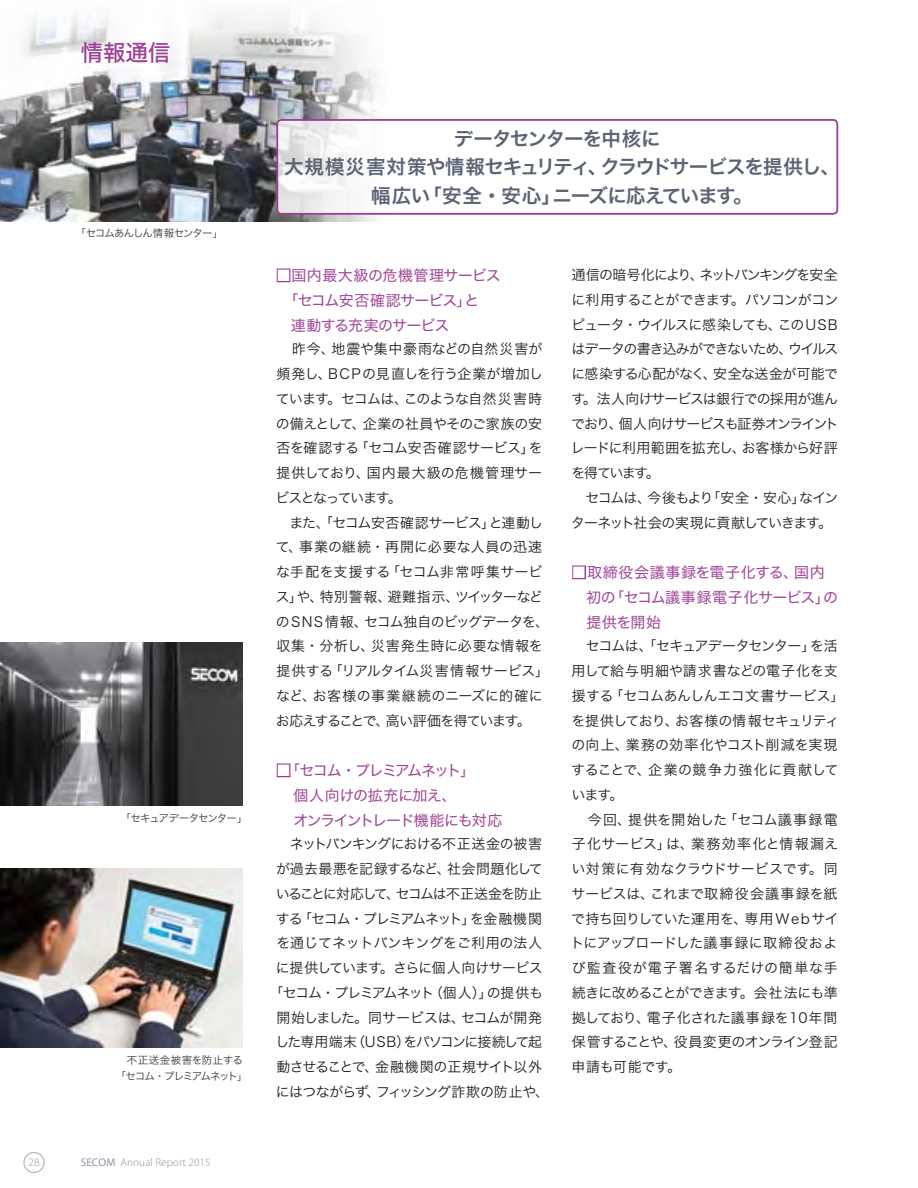
<style>
.page{position:relative;width:918px;height:1188px;background:#fff}
.page>*{position:absolute;margin:0;border:0;box-sizing:border-box;transform-origin:0 0}
.t1{font:22.5px "Hira Kaku Std W5";color:#9c3e92}
.t2{font:19.5px/28.5px "Hira Kaku Pro W6";letter-spacing:-.04em;color:#5b6474;text-align:center}
.t3{font:15px/24.8px "Hira Kaku Std W4";letter-spacing:-.075em;color:#a04897}
.t4{font:15px/24.8px "Hira Kaku Std W4";letter-spacing:.04em;color:#a04897}
.t5{font:15px "Hira Kaku Std W4";letter-spacing:-.045em;color:#a04897}
.t6{font:15px "Hira Kaku Std W4";letter-spacing:.03em;color:#a04897}
.t7{font:13.95px/24.8px "Hira Kaku Pro W3";letter-spacing:-.005em;color:#1f1e1d}
.t8{font:13.95px/24.8px "Hira Kaku Pro W3";letter-spacing:-.025em;color:#1f1e1d}
.t9{font:13.95px/24.8px "Hira Kaku Pro W3";letter-spacing:-.055em;color:#1f1e1d;text-align:center}
.t10{font:13.95px/24.8px "Hira Kaku Pro W3";letter-spacing:-.06em;color:#1f1e1d}
.t11{font:300 11.25px "Myriad Pro";letter-spacing:.005em;color:#8d94a2}
.t12{font:10.5px/15.8px "Hira Kaku Pro W3";letter-spacing:-.085em;color:#3e3a39}
.s1{font-weight:400}
.s2{color:#fff}
</style>
<div class="page">
<div style="left:23px;top:1152px;width:22px;height:21px;border:1px solid #b5b6b6;border-radius:50%"></div>
<img style="left:0;top:14px;width:380px;height:207px">
<div style="left:277px;top:269px;width:13px;height:13px;border:2px solid #9c3e92"></div>
<div style="left:277px;top:764px;width:13px;height:13px;border:2px solid #9c3e92"></div>
<div style="left:572px;top:566px;width:14px;height:13px;border:2px solid #9c3e92"></div>
<img style="left:0;top:642px;width:242px;height:164px">
<img style="left:0;top:869px;width:242px;height:178px">
<div style="left:277px;top:120px;width:560px;height:94px;background:#fff;border-radius:4px"></div>
<div style="left:276px;top:119px;width:562px;height:96px;border:2px solid #9c3e92;border-radius:4px"></div>
<p class="t1" style="left:81px;top:35px;width:91px">情報通信</p>
<p class="t12" style="left:76px;top:224px;width:149px">「セコムあんしん情報センター」</p>
<p class="t12" style="left:120px;top:809px;width:129px">「セキュアデータセンター」</p>
<p class="t12" style="left:115px;top:1052px;width:134px;text-indent:11px">不正送金被害を防止する「セコム・プレミアムネット」</p>
<p class="t11" style="left:29px;top:1156px;width:12px">28</p>
<p class="t11" style="left:81px;top:1156px;width:131px"><span class="s1">SECOM</span> Annual Report 2015</p>
<p class="t2" style="left:284px;top:123px;width:557px">データセンターを中核に<br>大規模災害対策や情報セキュリティ、クラウドサービスを提供し、幅広い「安全・安心」ニーズに応えています。</p>
<p class="t6" style="left:276px;top:264px;width:226px"><span class="s2">■</span>国内最大級の危機管理サービス</p>
<p class="t5" style="left:283px;top:289px;width:197px">「セコム安否確認サービス」と</p>
<p class="t5" style="left:291px;top:314px;width:160px">連動する充実のサービス</p>
<p class="t8" style="left:276px;top:336px;width:275px">　昨今、地震や集中豪雨などの自然災害が頻発し、BCPの見直しを行う企業が増加しています。セコムは、このような自然災害時の備えとして、企業の社員やそのご家族の安否を確認する「セコム安否確認サービス」を提供しており、国内最大級の危機管理サービスとなっています。<br>　また、「セコム安否確認サービス」と連動して、事業の継続・再開に必要な人員の迅速な手配を支援する「セコム非常呼集サービス」や、特別警報、避難指示、ツイッターなどのSNS 情報、セコム独自のビッグデータを、収集・分析し、災害発生時に必要な情報を提供する「リアルタイム災害情報サービス」など、お客様の事業継続のニーズに的確にお応えすることで、高い評価を得ています。</p>
<p class="t3" style="left:293px;top:758px;width:211px;text-indent:-17px"><span class="s2">■</span>「セコム・プレミアムネット」<br>個人向けの拡充に加え、<br>オンライントレード機能にも対応</p>
<p class="t9" style="left:269px;top:831px;width:281px">　ネットバンキングにおける不正送金の被害が過去最悪を記録するなど、社会問題化していることに対応して、セコムは不正送金を防止する「セコム・プレミアムネット」を金融機関を通じてネットバンキングをご利用の法人に提供しています。さらに個人向けサービス「セコム・プレミアムネット（個人）」の提供も開始しました。同サービスは、セコムが開発した専用端末（USB）をパソコンに接続して起動させることで、金融機関の正規サイト以外にはつながらず、フィッシング詐欺の防止や、</p>
<p class="t10" style="left:571px;top:262px;width:269px">通信の暗号化により、ネットバンキングを安全に利用することができます。パソコンがコンピュータ・ウイルスに感染しても、このUSBはデータの書き込みができないため、ウイルスに感染する心配がなく、安全な送金が可能です。法人向けサービスは銀行での採用が進んでおり、個人向けサービスも証券オンライントレードに利用範囲を拡充し、お客様から好評を得ています。<br>　セコムは、今後もより「安全・安心」なインターネット社会の実現に貢献していきます。</p>
<p class="t4" style="left:586px;top:560px;width:253px;text-indent:-15px"><span class="s2">■</span>取締役会議事録を電子化する、国内初の「セコム議事録電子化サービス」の提供を開始</p>
<p class="t7" style="left:570px;top:633px;width:276px">　セコムは、「セキュアデータセンター」を活用して給与明細や請求書などの電子化を支援する「セコムあんしんエコ文書サービス」を提供しており、お客様の情報セキュリティの向上、業務の効率化やコスト削減を実現することで、企業の競争力強化に貢献しています。<br>　今回、提供を開始した「セコム議事録電子化サービス」は、業務効率化と情報漏えい対策に有効なクラウドサービスです。同サービスは、これまで取締役会議事録を紙で持ち回りしていた運用を、専用Webサイトにアップロードした議事録に取締役および監査役が電子署名するだけの簡単な手続きに改めることができます。会社法にも準拠しており、電子化された議事録を10年間保管することや、役員変更のオンライン登記申請も可能です。</p>
</div>
